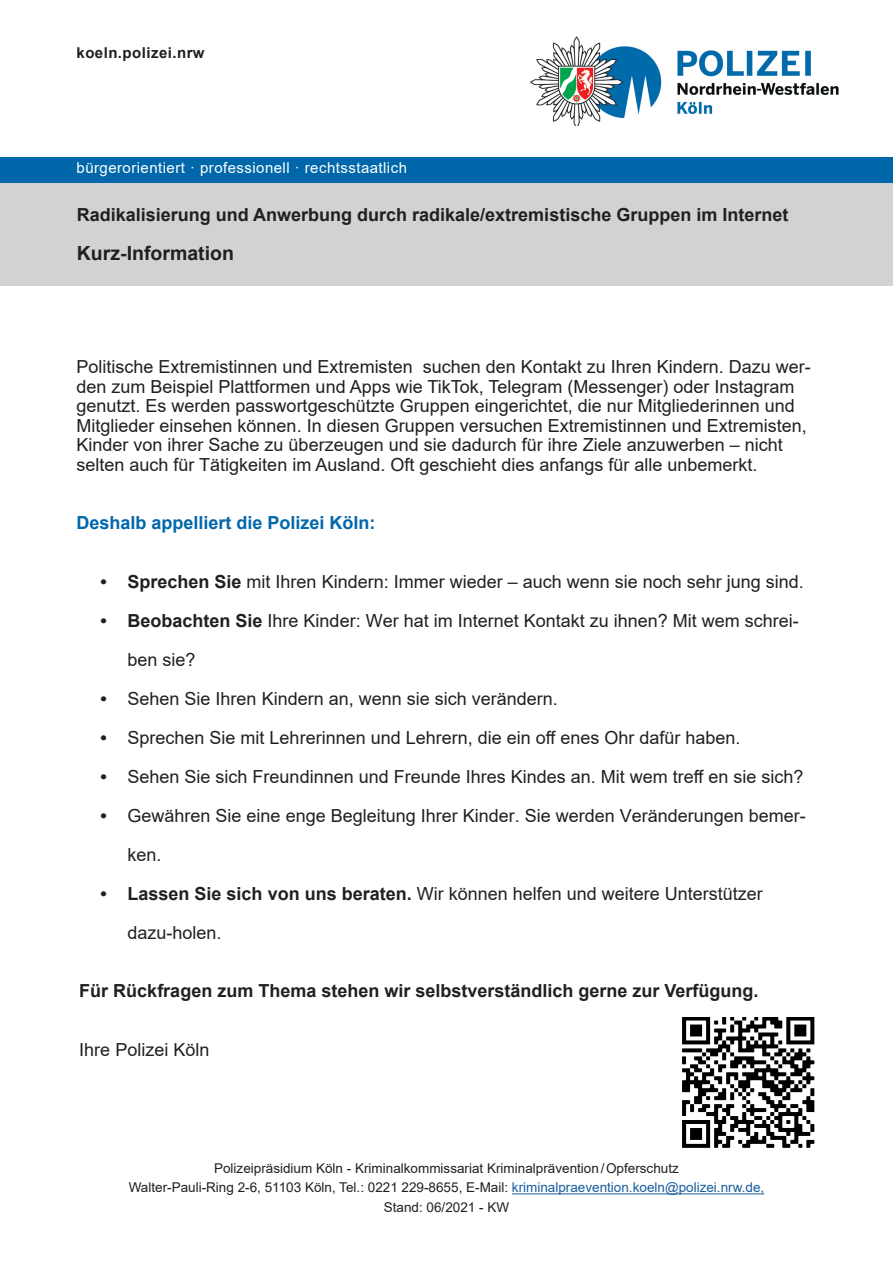
<style>
.page{position:relative;width:893px;height:1263px;background:#fff}
.page>*{position:absolute;margin:0;border:0;box-sizing:border-box;transform-origin:0 0}
.t1{font:700 19.5px "Arial";color:#231f20}
.t2{font:18px/19.5px "Arial";color:#231f20}
.t3{font:700 18px "Arial";color:#231f20}
.t4{font:700 18px "Arial";color:#0067aa}
.t5{font:15px "Arial";letter-spacing:.03em;color:#fff}
.t6{font:700 15px "Arial";letter-spacing:.03em;color:#231f20}
.t7{font:13.5px/19.5px "Arial";color:#231f20;text-align:center}
.s1{font-weight:700}
.s2{color:#175d9e}
</style>
<div class="page">
<hr style="left:512px;top:1193px;width:252px;height:1px;background:#175d9e">
<div style="left:0;top:178px;width:893px;height:108px;background:#d1d2d4"></div>
<div style="left:0;top:157px;width:893px;height:26px;background:#0067aa"></div>
<img style="left:530px;top:36px;width:309px;height:90px">
<img style="left:682px;top:1017px;width:133px;height:131px">
<p class="t6" style="left:77px;top:42px;width:130px">koeln.polizei.nrw</p>
<p class="t5" style="left:77px;top:157px;width:332px">bürgerorientiert · professionell · rechtsstaatlich</p>
<p class="t3" style="left:77px;top:202px;width:713px">Radikalisierung und Anwerbung durch radikale/extremistische Gruppen im Internet</p>
<p class="t1" style="left:77px;top:239px;width:159px">Kurz-Information</p>
<p class="t2" style="left:77px;top:357px;width:736px">Politische Extremistinnen und Extremisten suchen den Kontakt zu Ihren Kindern. Dazu wer&shy;den zum Beispiel Plattformen und Apps wie TikTok, Telegram (Messenger) oder Instagram genutzt. Es werden passwortgeschützte Gruppen eingerichtet, die nur Mitgliederinnen und Mitglieder einsehen können. In diesen Gruppen versuchen Extremistinnen und Extremisten, Kinder von ihrer Sache zu überzeugen und sie dadurch für ihre Ziele anzuwerben – nicht selten auch für Tätigkeiten im Ausland. Oft geschieht dies anfangs für alle unbemerkt.</p>
<p class="t4" style="left:77px;top:510px;width:301px">Deshalb appelliert die Polizei Köln:</p>
<p class="t2" style="left:101px;top:572px;width:705px"><span class="s1">• Sprechen Sie</span> mit Ihren Kindern: Immer wieder – auch wenn sie noch sehr jung sind.</p>
<p class="t2" style="left:128px;top:601px;width:673px;line-height:39px;text-indent:-27px"><span class="s1">• Beobachten Sie</span> Ihre Kinder: Wer hat im Internet Kontakt zu ihnen? Mit wem schrei&shy;ben sie?</p>
<p class="t2" style="left:101px;top:689px;width:459px"><span class="s1">•</span> Sehen Sie Ihren Kindern an, wenn sie sich verändern.</p>
<p class="t2" style="left:101px;top:728px;width:641px"><span class="s1">•</span> Sprechen Sie mit Lehrerinnen und Lehrern, die ein off enes Ohr dafür haben.</p>
<p class="t2" style="left:101px;top:767px;width:704px"><span class="s1">•</span> Sehen Sie sich Freundinnen und Freunde Ihres Kindes an. Mit wem treff en sie sich?</p>
<p class="t2" style="left:128px;top:796px;width:680px;line-height:39px;text-indent:-27px"><span class="s1">•</span> Gewähren Sie eine enge Begleitung Ihrer Kinder. Sie werden Veränderungen bemer&shy;ken.</p>
<p class="t2" style="left:128px;top:874px;width:637px;line-height:39px;text-indent:-27px"><span class="s1">• Lassen Sie sich von uns beraten.</span> Wir können helfen und weitere Unterstützer dazu-holen.</p>
<p class="t3" style="left:79px;top:978px;width:681px">Für Rückfragen zum Thema stehen wir selbstverständlich gerne zur Verfügung.</p>
<p class="t2" style="left:79px;top:1040px;width:132px">Ihre Polizei Köln</p>
<p class="t7" style="left:129px;top:1158px;width:637px">Polizeipräsidium Köln - Kriminalkommissariat Kriminalprävention / Opferschutz<br>Walter-Pauli-Ring 2-6, 51103 Köln, Tel.: 0221 229-8655, E-Mail: <span class="s2">kriminalpraevention.koeln@polizei.nrw.de,<br></span>Stand: 06/2021 - KW</p>
</div>
